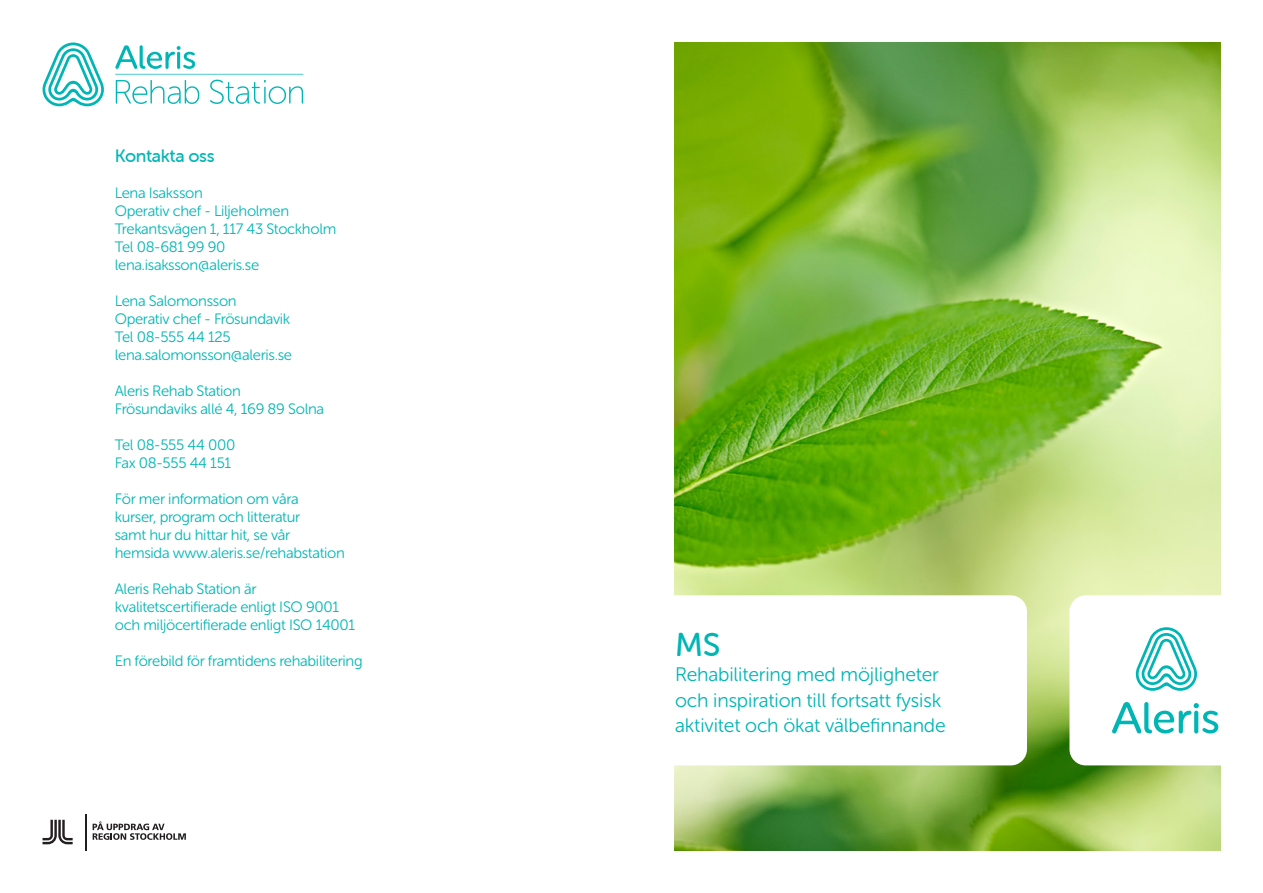
<style>
.page{position:relative;width:1263px;height:893px;background:#fff}
.page>*{position:absolute;margin:0;border:0;box-sizing:border-box;transform-origin:0 0}
.t1{font:33px "Museo Sans Rounded 500";color:#00b6b5}
.t2{font:19.5px/25.5px "Museo Sans Rounded 300";letter-spacing:-.005em;color:#00b6b5}
.t3{font:18px "Museo Sans Rounded 500";letter-spacing:-.02em;color:#00b6b5}
.t4{font:15px "Museo Sans Rounded 300";letter-spacing:-.02em;color:#00b6b5}
</style>
<div class="page">
<img style="left:674px;top:43px;width:546px;height:807px">
<svg style="left:674px;top:595px;width:353px;height:170px"></svg>
<svg style="left:42px;top:43px;width:62px;height:63px"></svg>
<svg style="left:115px;top:45px;width:188px;height:59px"></svg>
<svg style="left:1069px;top:595px;width:152px;height:170px"></svg>
<svg style="left:43px;top:820px;width:30px;height:24px"></svg>
<hr style="left:85px;top:814px;width:1px;height:36px;background:#231f20">
<svg style="left:93px;top:821px;width:93px;height:19px"></svg>
<p class="t3" style="left:115px;top:146px;width:101px">Kontakta oss</p>
<p class="t4" style="left:115px;top:185px;width:90px">Lena Isaksson</p>
<p class="t4" style="left:115px;top:203px;width:176px">Operativ chef - Liljeholmen</p>
<p class="t4" style="left:115px;top:221px;width:223px">Trekantsvägen 1, 117 43 Stockholm</p>
<p class="t4" style="left:115px;top:239px;width:112px">Tel 08-681 99 90</p>
<p class="t4" style="left:115px;top:257px;width:146px">lena.isaksson@aleris.se</p>
<p class="t4" style="left:115px;top:293px;width:123px">Lena Salomonsson</p>
<p class="t4" style="left:115px;top:311px;width:177px">Operativ chef - Frösundavik</p>
<p class="t4" style="left:115px;top:329px;width:117px">Tel 08-555 44 125</p>
<p class="t4" style="left:115px;top:347px;width:179px">lena.salomonsson@aleris.se</p>
<p class="t4" style="left:115px;top:383px;width:128px">Aleris Rehab Station</p>
<p class="t4" style="left:115px;top:401px;width:211px">Frösundaviks allé 4, 169 89 Solna</p>
<p class="t4" style="left:115px;top:437px;width:122px">Tel 08-555 44 000</p>
<p class="t4" style="left:115px;top:455px;width:118px">Fax 08-555 44 151</p>
<p class="t4" style="left:115px;top:491px;width:185px">För mer information om våra</p>
<p class="t4" style="left:115px;top:509px;width:187px">kurser, program och litteratur</p>
<p class="t4" style="left:115px;top:527px;width:177px">samt hur du hittar hit, se vår</p>
<p class="t4" style="left:115px;top:545px;width:232px">hemsida www.aleris.se/rehabstation</p>
<p class="t4" style="left:115px;top:581px;width:143px">Aleris Rehab Station är</p>
<p class="t4" style="left:115px;top:599px;width:226px">kvalitetscertifierade enligt ISO 9001</p>
<p class="t4" style="left:115px;top:617px;width:242px">och miljöcertifierade enligt ISO 14001</p>
<p class="t4" style="left:115px;top:653px;width:249px">En förebild för framtidens rehabilitering</p>
<p class="t1" style="left:675px;top:626px;width:47px">MS</p>
<p class="t2" style="left:675px;top:662px;width:272px">Rehabilitering med möjligheter och inspiration till fortsatt fysisk aktivitet och ökat välbefinnande</p>
</div>
